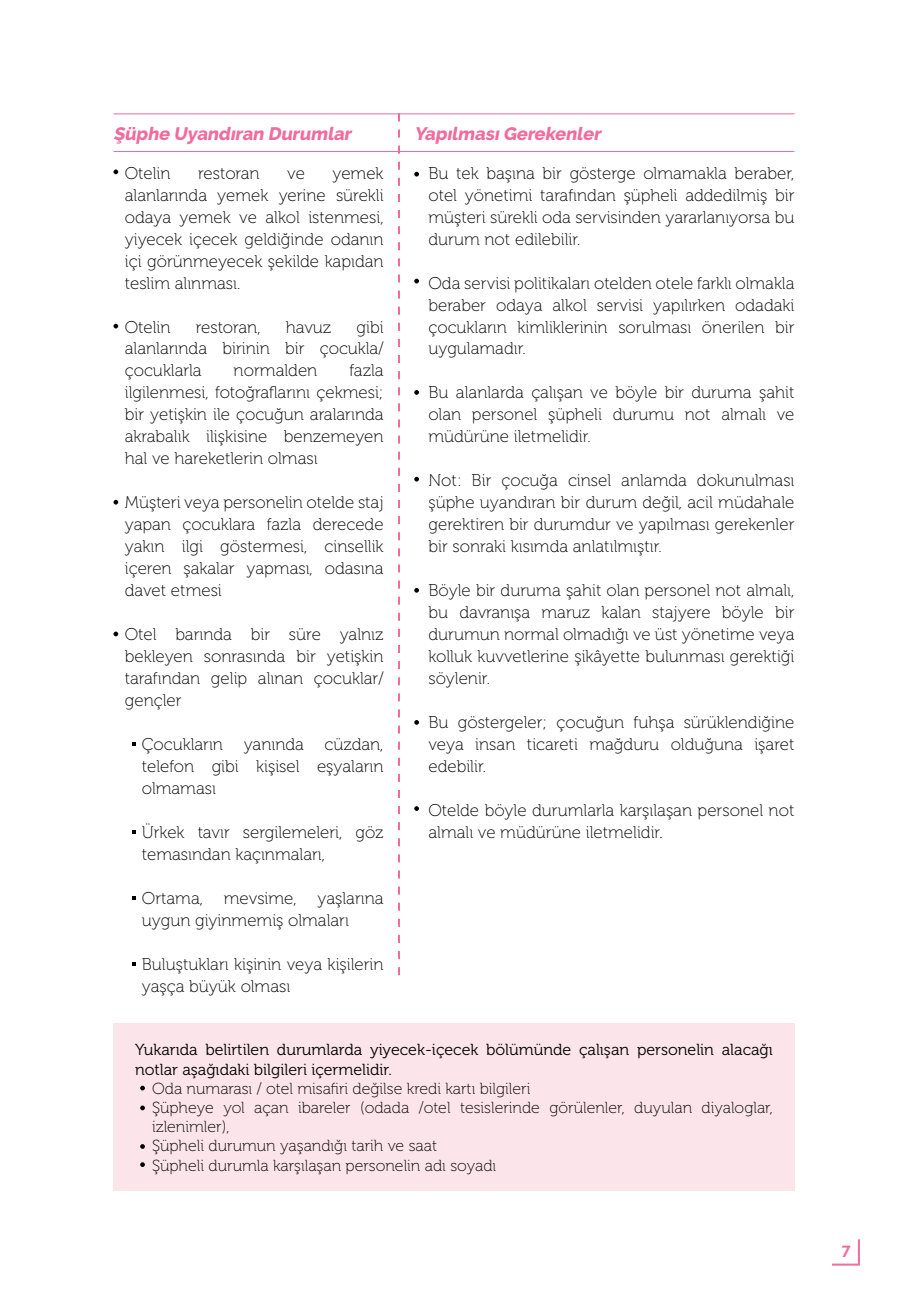
<style>
.page{position:relative;width:908px;height:1304px;background:#fff}
.page>*{position:absolute;margin:0;border:0;box-sizing:border-box;transform-origin:0 0}
.t1{font:italic 800 18px "Raleway";color:#f16b9b}
.t2{font:17px/22px "Museo 100";color:#000;text-align:justify}
.t3{font:16px/19.2px "Museo 100";color:#000}
.t4{font:16px/19.2px "Museo 300";color:#000}
.t5{font:700 16px "Raleway";color:#f16b9b}
</style>
<div class="page">
<svg style="left:832px;top:1239px;width:28px;height:27px"></svg>
<div style="left:113px;top:1023px;width:681px;height:168px;background:#fce5ea"></div>
<svg style="left:113px;top:169px;width:5px;height:5px"></svg>
<svg style="left:113px;top:324px;width:5px;height:4px"></svg>
<svg style="left:113px;top:500px;width:5px;height:5px"></svg>
<svg style="left:113px;top:632px;width:5px;height:4px"></svg>
<svg style="left:132px;top:742px;width:3px;height:4px"></svg>
<svg style="left:132px;top:830px;width:3px;height:4px"></svg>
<svg style="left:132px;top:896px;width:3px;height:4px"></svg>
<svg style="left:132px;top:962px;width:3px;height:4px"></svg>
<svg style="left:414px;top:172px;width:5px;height:5px"></svg>
<svg style="left:414px;top:279px;width:5px;height:4px"></svg>
<svg style="left:414px;top:390px;width:5px;height:5px"></svg>
<svg style="left:414px;top:477px;width:5px;height:5px"></svg>
<svg style="left:414px;top:588px;width:5px;height:5px"></svg>
<svg style="left:414px;top:720px;width:5px;height:5px"></svg>
<svg style="left:414px;top:806px;width:5px;height:5px"></svg>
<hr style="left:113px;top:113px;width:681px;height:1px;background:#f16b9b">
<hr style="left:113px;top:151px;width:681px;height:1px;background:#f16b9b">
<svg style="left:398px;top:113px;width:2px;height:862px"></svg>
<svg style="left:140px;top:1086px;width:5px;height:4px"></svg>
<svg style="left:140px;top:1106px;width:5px;height:4px"></svg>
<svg style="left:140px;top:1144px;width:5px;height:5px"></svg>
<svg style="left:140px;top:1162px;width:5px;height:5px"></svg>
<p class="t1" style="left:113px;top:124px;width:243px">Şüphe Uyandıran Durumlar</p>
<p class="t1" style="left:414px;top:124px;width:191px">YapılmasıGerekenler</p>
<p class="t2" style="left:125px;top:162px;width:47px">Otelin</p>
<p class="t2" style="left:198px;top:162px;width:63px">restoran</p>
<p class="t2" style="left:287px;top:162px;width:19px">ve</p>
<p class="t2" style="left:125px;top:162px;width:260px;text-indent:207px">yemek alanlarında yemek yerine sürekli odaya yemek ve alkol istenmesi, yiyecek içecek geldiğinde odanın içi görünmeyecek şekilde kapıdan teslim alınması.</p>
<p class="t2" style="left:125px;top:316px;width:47px">Otelin</p>
<p class="t2" style="left:196px;top:316px;width:66px">restoran,</p>
<p class="t2" style="left:285px;top:316px;width:47px">havuz</p>
<p class="t2" style="left:125px;top:316px;width:260px;text-indent:231px">gibi alanlarında birinin bir çocukla/ çocuklarla</p>
<p class="t2" style="left:125px;top:360px;width:260px;text-indent:224px">fazla ilgilenmesi, fotoğraflarını çekmesi; bir yetişkin ile çocuğun aralarında akrabalık ilişkisine benzemeyen hal ve hareketlerin olması</p>
<p class="t2" style="left:125px;top:492px;width:260px">Müşteri veya personelin otelde staj yapan çocuklara fazla derecede yakın ilgi göstermesi, cinsellik içeren şakalar yapması, odasına davet etmesi</p>
<p class="t2" style="left:125px;top:624px;width:260px">Otel barında bir süre yalnız bekleyen sonrasında bir yetişkin tarafından gelip alınan çocuklar/ gençler</p>
<p class="t2" style="left:142px;top:734px;width:243px">Çocukların yanında cüzdan, telefon gibi kişisel eşyaların olmaması</p>
<p class="t2" style="left:142px;top:822px;width:243px">Ürkek tavır sergilemeleri, göz temasından kaçınmaları,</p>
<p class="t2" style="left:142px;top:888px;width:243px">Ortama, mevsime, yaşlarına uygun giyinmemiş olmaları</p>
<p class="t2" style="left:142px;top:954px;width:243px">Buluştukları kişinin veya kişilerin yaşça büyük olması</p>
<p class="t2" style="left:233px;top:360px;width:85px">normalden</p>
<p class="t2" style="left:428px;top:162px;width:367px">Bu tek başına bir gösterge olmamakla beraber, otel yönetimi tarafından şüpheli addedilmiş bir müşteri sürekli oda servisinden yararlanıyorsa bu durum not edilebilir.</p>
<p class="t2" style="left:428px;top:272px;width:367px">Oda servisi politikaları otelden otele farklı olmakla beraber odaya alkol servisi yapılırken odadaki çocukların kimliklerinin sorulması önerilen bir uygulamadır.</p>
<p class="t2" style="left:428px;top:382px;width:367px">Bu alanlarda çalışan ve böyle bir duruma şahit olan personel şüpheli durumu not almalı ve müdürüne iletmelidir.</p>
<p class="t2" style="left:428px;top:470px;width:367px">Not: Bir çocuğa cinsel anlamda dokunulması şüphe uyandıran bir durum değil, acil müdahale gerektiren bir durumdur ve yapılması gerekenler bir sonraki kısımda anlatılmıştır.</p>
<p class="t2" style="left:428px;top:580px;width:367px">Böyle bir duruma şahit olan personel not almalı, bu davranışa maruz kalan stajyere böyle bir durumun normal olmadığı ve üst yönetime veya kolluk kuvvetlerine şikâyette bulunması gerektiği söylenir.</p>
<p class="t2" style="left:428px;top:712px;width:367px">Bu göstergeler; çocuğun fuhşa sürüklendiğine veya insan ticareti mağduru olduğuna işaret edebilir.</p>
<p class="t2" style="left:428px;top:800px;width:367px">Otelde böyle durumlarla karşılaşan personel not almalı ve müdürüne iletmelidir.</p>
<p class="t4" style="left:135px;top:1041px;width:639px">Yukarıda belirtilen durumlarda yiyecek-içecek bölümünde çalışan personelin alacağı notlar aşağıdaki bilgileri içermelidir.</p>
<p class="t3" style="left:152px;top:1079px;width:622px">Oda numarası / otel misafiri değilse kredi kartı bilgileri<br>Şüpheye yol açan ibareler (odada /otel tesislerinde görülenler, duyulan diyaloglar, izlenimler),<br>Şüpheli durumun yaşandığı tarih ve saat<br>Şüpheli durumla karşılaşan personelin adı soyadı</p>
<p class="t5" style="left:841px;top:1240px;width:10px">7</p>
</div>
